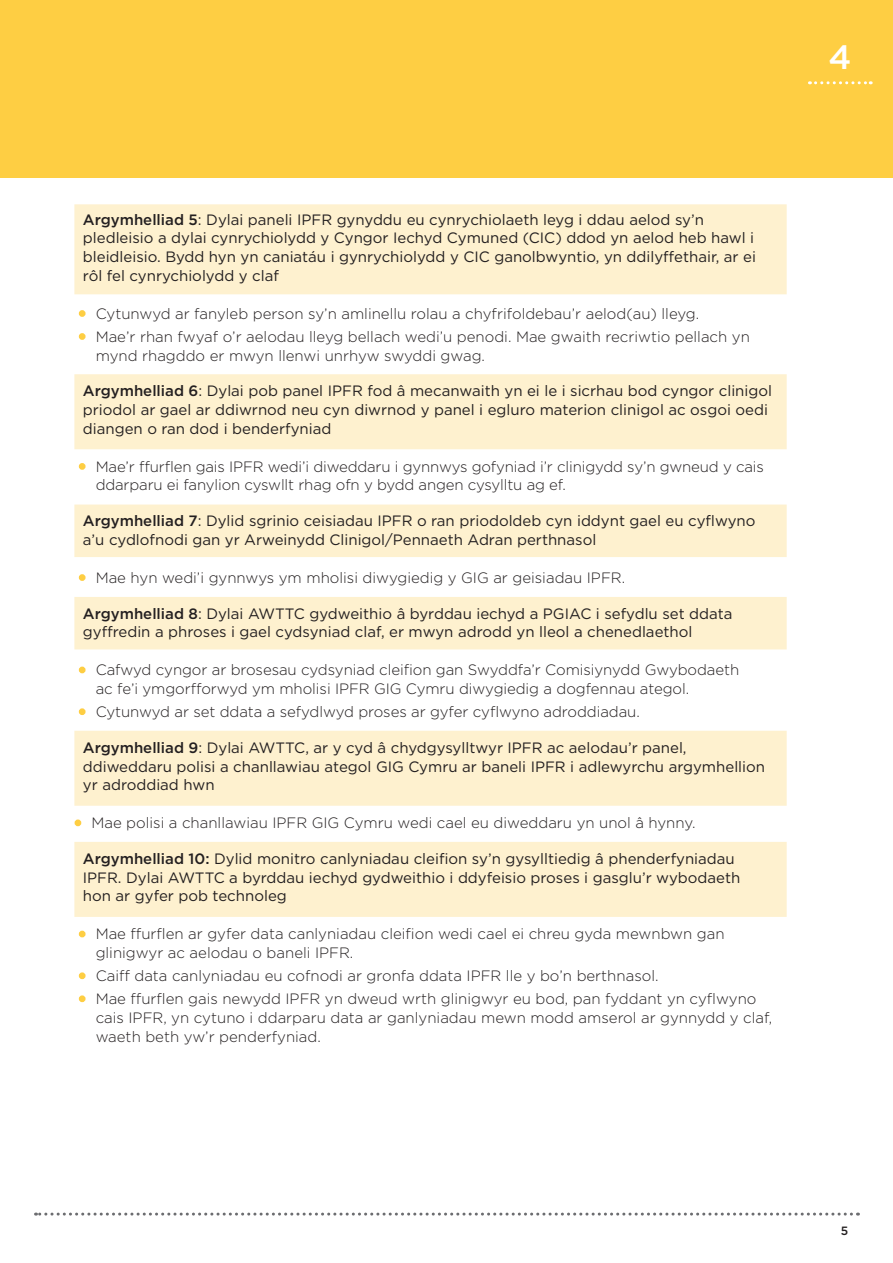
<style>
.page{position:relative;width:893px;height:1263px;background:#fff}
.page>*{position:absolute;margin:0;border:0;box-sizing:border-box;transform-origin:0 0}
.t1{font:500 33.75px "Gotham";color:#fff}
.t2{font:15px/18.8px "Gotham";color:#231f20}
.t3{font:300 15px/18.8px "Gotham";color:#231f20}
.t4{font:500 12px "Gotham";color:#231f20}
.s1{font-weight:500}
.s2{color:#fece43}
</style>
<div class="page">
<div style="left:0;top:0;width:893px;height:178px;background:#fece43"></div>
<div style="left:74px;top:204px;width:713px;height:90px;background:#fef1cf"></div>
<div style="left:74px;top:374px;width:713px;height:75px;background:#fef1cf"></div>
<div style="left:74px;top:504px;width:713px;height:53px;background:#fef1cf"></div>
<div style="left:74px;top:597px;width:713px;height:52px;background:#fef1cf"></div>
<div style="left:74px;top:731px;width:713px;height:75px;background:#fef1cf"></div>
<div style="left:74px;top:842px;width:713px;height:75px;background:#fef1cf"></div>
<div style="left:79px;top:310px;width:7px;height:7px;border:3px solid #fece43;border-radius:2px"></div>
<div style="left:79px;top:333px;width:7px;height:7px;border:3px solid #fece43;border-radius:2px"></div>
<div style="left:79px;top:463px;width:7px;height:7px;border:3px solid #fece43;border-radius:2px"></div>
<div style="left:79px;top:574px;width:7px;height:7px;border:3px solid #fece43;border-radius:2px"></div>
<div style="left:79px;top:667px;width:7px;height:6px;border:3px solid #fece43;border-radius:2px"></div>
<div style="left:79px;top:708px;width:7px;height:7px;border:3px solid #fece43;border-radius:2px"></div>
<div style="left:75px;top:819px;width:6px;height:7px;border:3px solid #fece43;border-radius:2px"></div>
<div style="left:79px;top:931px;width:7px;height:6px;border:3px solid #fece43;border-radius:2px"></div>
<div style="left:79px;top:972px;width:7px;height:7px;border:3px solid #fece43;border-radius:2px"></div>
<div style="left:79px;top:995px;width:7px;height:7px;border:3px solid #fece43;border-radius:2px"></div>
<svg style="left:809px;top:81px;width:62px;height:3px"></svg>
<svg style="left:36px;top:1212px;width:815px;height:3px"></svg>
<p class="t2" style="left:83px;top:210px;width:675px"><span class="s1">Argymhelliad 5</span>: Dylai paneli IPFR gynyddu eu cynrychiolaeth leyg i ddau aelod sy’n pledleisio a dylai cynrychiolydd y Cyngor Iechyd Cymuned (CIC) ddod yn aelod heb hawl i bleidleisio. Bydd hyn yn caniatáu i gynrychiolydd y CIC ganolbwyntio, yn ddilyffethair, ar ei rôl fel cynrychiolydd y claf</p>
<p class="t3" style="left:79px;top:304px;width:622px"><span class="s2">•</span> Cytunwyd ar fanyleb person sy’n amlinellu rolau a chyfrifoldebau’r aelod(au) lleyg.</p>
<p class="t3" style="left:96px;top:327px;width:656px;text-indent:-17px"><span class="s2">•</span> Mae’r rhan fwyaf o’r aelodau lleyg bellach wedi’u penodi. Mae gwaith recriwtio pellach yn mynd rhagddo er mwyn llenwi unrhyw swyddi gwag.</p>
<p class="t2" style="left:83px;top:381px;width:691px"><span class="s1">Argymhelliad 6</span>: Dylai pob panel IPFR fod â mecanwaith yn ei le i sicrhau bod cyngor clinigol priodol ar gael ar ddiwrnod neu cyn diwrnod y panel i egluro materion clinigol ac osgoi oedi diangen o ran dod i benderfyniad</p>
<p class="t3" style="left:96px;top:457px;width:670px;text-indent:-17px"><span class="s2">•</span> Mae’r ffurflen gais IPFR wedi’i diweddaru i gynnwys gofyniad i’r clinigydd sy’n gwneud y cais ddarparu ei fanylion cyswllt rhag ofn y bydd angen cysylltu ag ef.</p>
<p class="t2" style="left:83px;top:511px;width:674px"><span class="s1">Argymhelliad 7</span>: Dylid sgrinio ceisiadau IPFR o ran priodoldeb cyn iddynt gael eu cyflwyno a’u cydlofnodi gan yr Arweinydd Clinigol/Pennaeth Adran perthnasol</p>
<p class="t3" style="left:79px;top:568px;width:548px"><span class="s2">•</span> Mae hyn wedi’i gynnwys ym mholisi diwygiedig y GIG ar geisiadau IPFR.</p>
<p class="t2" style="left:83px;top:604px;width:651px"><span class="s1">Argymhelliad 8</span>: Dylai AWTTC gydweithio â byrddau iechyd a PGIAC i sefydlu set ddata gyffredin a phroses i gael cydsyniad claf, er mwyn adrodd yn lleol a chenedlaethol</p>
<p class="t3" style="left:96px;top:660px;width:645px;text-indent:-17px"><span class="s2">•</span> Cafwyd cyngor ar brosesau cydsyniad cleifion gan Swyddfa’r Comisiynydd Gwybodaeth ac fe’i ymgorfforwyd ym mholisi IPFR GIG Cymru diwygiedig a dogfennau ategol.</p>
<p class="t3" style="left:79px;top:702px;width:563px"><span class="s2">•</span> Cytunwyd ar set ddata a sefydlwyd proses ar gyfer cyflwyno adroddiadau.</p>
<p class="t2" style="left:83px;top:738px;width:684px"><span class="s1">Argymhelliad 9</span>: Dylai AWTTC, ar y cyd â chydgysylltwyr IPFR ac aelodau’r panel, ddiweddaru polisi a chanllawiau ategol GIG Cymru ar baneli IPFR i adlewyrchu argymhellion yr adroddiad hwn</p>
<p class="t3" style="left:74px;top:813px;width:623px"><span class="s2">•</span> Mae polisi a chanllawiau IPFR GIG Cymru wedi cael eu diweddaru yn unol â hynny.</p>
<p class="t2" style="left:83px;top:849px;width:659px"><span class="s1">Argymhelliad 10:</span> Dylid monitro canlyniadau cleifion sy’n gysylltiedig â phenderfyniadau<br>IPFR. Dylai AWTTC a byrddau iechyd gydweithio i ddyfeisio proses i gasglu’r wybodaeth hon ar gyfer pob technoleg</p>
<p class="t3" style="left:96px;top:924px;width:630px;text-indent:-17px"><span class="s2">•</span> Mae ffurflen ar gyfer data canlyniadau cleifion wedi cael ei chreu gyda mewnbwn gan glinigwyr ac aelodau o baneli IPFR.</p>
<p class="t3" style="left:79px;top:966px;width:581px"><span class="s2">•</span> Caiff data canlyniadau eu cofnodi ar gronfa ddata IPFR lle y bo’n berthnasol.</p>
<p class="t3" style="left:96px;top:989px;width:678px;text-indent:-17px"><span class="s2">•</span> Mae ffurflen gais newydd IPFR yn dweud wrth glinigwyr eu bod, pan fyddant yn cyflwyno cais IPFR, yn cytuno i ddarparu data ar ganlyniadau mewn modd amserol ar gynnydd y claf, waeth beth yw’r penderfyniad.</p>
<p class="t1" style="left:828px;top:35px;width:25px">4</p>
<p class="t4" style="left:841px;top:1223px;width:9px">5</p>
</div>
